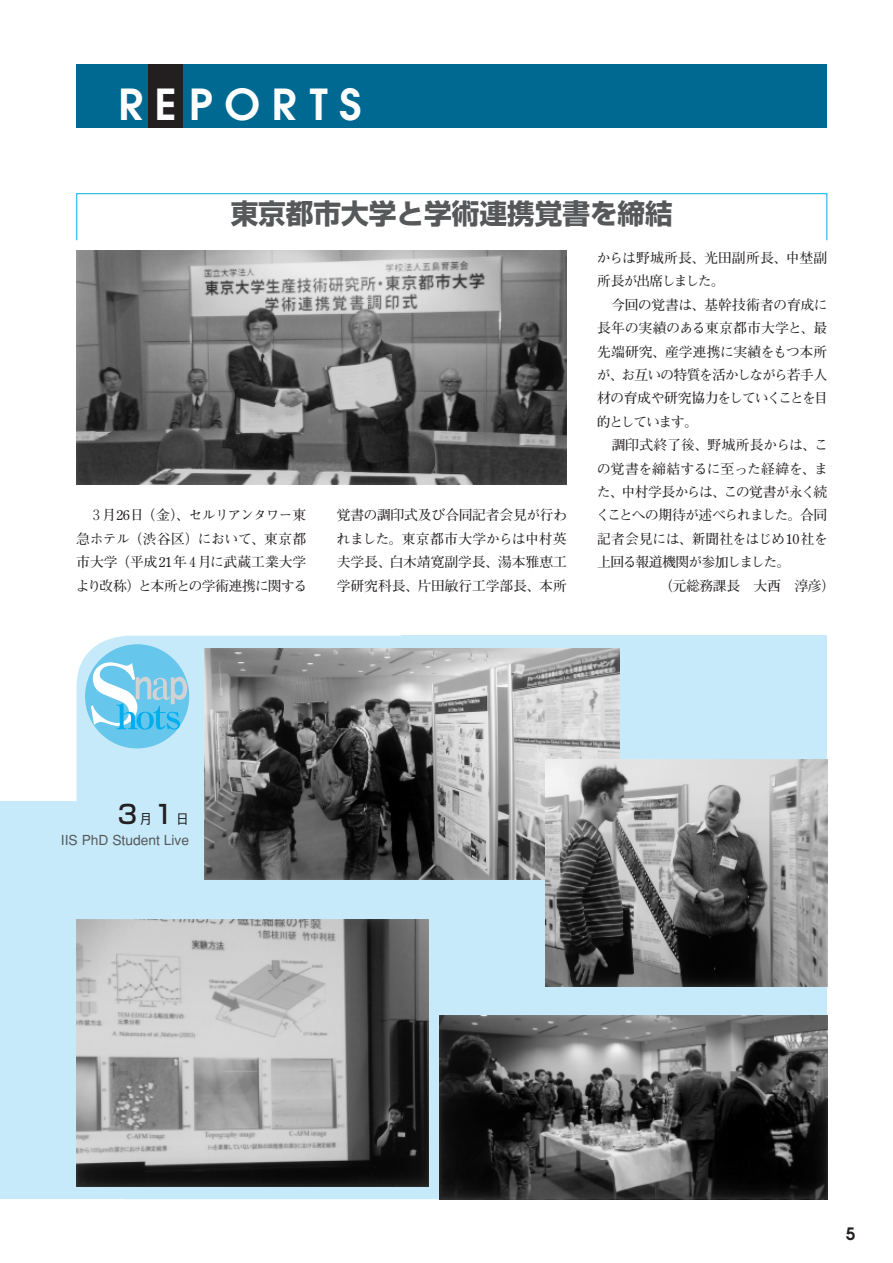
<style>
.page{position:relative;width:893px;height:1263px;background:#fff}
.page>*{position:absolute;margin:0;border:0;box-sizing:border-box;transform-origin:0 0}
.t1{font:600 42.45px "Avant Garde";letter-spacing:.275em;color:#fff}
.t2{font:700 27.6px "Shin Go";color:#57585a}
.t3{font:500 25.5px "Shin Go";color:#231f20}
.t4{font:600 16.95px "Avant Garde";color:#231f20}
.t5{font:700 13.8px/23.4px "Futo Min A101";letter-spacing:-.03em;color:#231f20;text-align:justify}
.t6{font:700 13.8px "Futo Min A101";letter-spacing:-.07em;color:#231f20}
.t7{font:700 13.8px "Futo Min A101";color:#231f20}
.t8{font:700 13.8px "Futo Min A101";letter-spacing:-.05em;color:#231f20}
.t9{font:700 13.8px "Futo Min A101";letter-spacing:-.055em;color:#231f20}
.t10{font:700 13.8px "Futo Min A101";letter-spacing:.01em;color:#231f20}
.t11{font:700 13.8px "Futo Min A101";letter-spacing:-.005em;color:#231f20}
.t12{font:700 13.8px "Futo Min A101";letter-spacing:.005em;color:#231f20}
.t13{font:500 13.8px "Gothic BBB";color:#57585a}
.t14{font:700 13.8px "Futo Min A101";letter-spacing:-.075em;color:#231f20}
.t15{font:700 13.8px "Futo Min A101";letter-spacing:-.085em;color:#231f20}
.t16{font:700 13.8px "Futo Min A101";letter-spacing:-.105em;color:#231f20}
.s1{font-family:"Gothic BBB";font-size:13.8px}
</style>
<div class="page">
<div style="left:77px;top:636px;width:425px;height:563px;background:#c6eafa;border-radius:51px"></div>
<div style="left:402px;top:636px;width:425px;height:563px;background:#c6eafa"></div>
<div style="left:77px;top:64px;width:750px;height:64px;background:#006991"></div>
<div style="left:149px;top:64px;width:34px;height:64px;background:#231f20"></div>
<div style="left:77px;top:193px;width:750px;height:47px;border:1px solid #00aeef"></div>
<img style="left:77px;top:251px;width:490px;height:234px">
<div style="left:0;top:801px;width:827px;height:398px;background:#c6eafa"></div>
<img style="left:77px;top:920px;width:351px;height:266px">
<img style="left:439px;top:1016px;width:388px;height:183px">
<img style="left:204px;top:648px;width:415px;height:231px">
<img style="left:545px;top:760px;width:282px;height:226px">
<div style="left:85px;top:644px;width:104px;height:104px;background:#66c6eb;border-radius:50%"></div>
<svg style="left:91px;top:662px;width:96px;height:68px"></svg>
<h1 class="t1" style="left:119px;top:88px;width:245px">REPORTS</h1>
<h2 class="t2" style="left:231px;top:203px;width:444px">東京都市大学と学術連携覚書を締結</h2>
<p class="t5" style="left:76px;top:505px;width:233px">　３月26日（金）、セルリアンタワー東急ホテル（渋谷区）において、東京都市大学（平成21年４月に武蔵工業大学より改称）と本所との学術連携に関する</p>
<p class="t5" style="left:337px;top:505px;width:232px">覚書の調印式及び合同記者会見が行われました。東京都市大学からは中村英夫学長、白木靖寛副学長、湯本雅恵工学研究科長、片田敏行工学部長、本所</p>
<p class="t10" style="left:597px;top:253px;width:232px">からは野城所長、光田副所長、中埜副</p>
<p class="t15" style="left:597px;top:276px;width:129px">所長が出席しました。</p>
<p class="t5" style="left:597px;top:295px;width:232px">　今回の覚書は、基幹技術者の育成に</p>
<p class="t7" style="left:597px;top:323px;width:232px">長年の実績のある東京都市大学と、最</p>
<p class="t11" style="left:597px;top:347px;width:231px">先端研究、産学連携に実績をもつ本所</p>
<p class="t6" style="left:597px;top:370px;width:232px">が、お互いの特質を活かしながら若手人</p>
<p class="t6" style="left:597px;top:393px;width:232px">材の育成や研究協力をしていくことを目</p>
<p class="t16" style="left:597px;top:417px;width:102px">的としています。</p>
<p class="t12" style="left:597px;top:440px;width:232px">　調印式終了後、野城所長からは、こ</p>
<p class="t7" style="left:597px;top:464px;width:233px">の覚書を締結するに至った経緯を、ま</p>
<p class="t8" style="left:597px;top:487px;width:232px">た、中村学長からは、この覚書が永く続</p>
<p class="t9" style="left:596px;top:510px;width:233px">くことへの期待が述べられました。合同</p>
<p class="t5" style="left:597px;top:529px;width:232px">記者会見には、新聞社をはじめ10社を</p>
<p class="t14" style="left:597px;top:557px;width:194px">上回る報道機関が参加しました。</p>
<p class="t5" style="left:659px;top:576px;width:177px">（元総務課長　大西　淳彦）</p>
<h3 class="t3" style="left:118px;top:805px;width:73px">3<span class="s1">月</span>1<span class="s1">日</span></h3>
<p class="t13" style="left:61px;top:834px;width:130px">IIS PhD Student Live</p>
<p class="t4" style="left:846px;top:1227px;width:11px">5</p>
</div>
